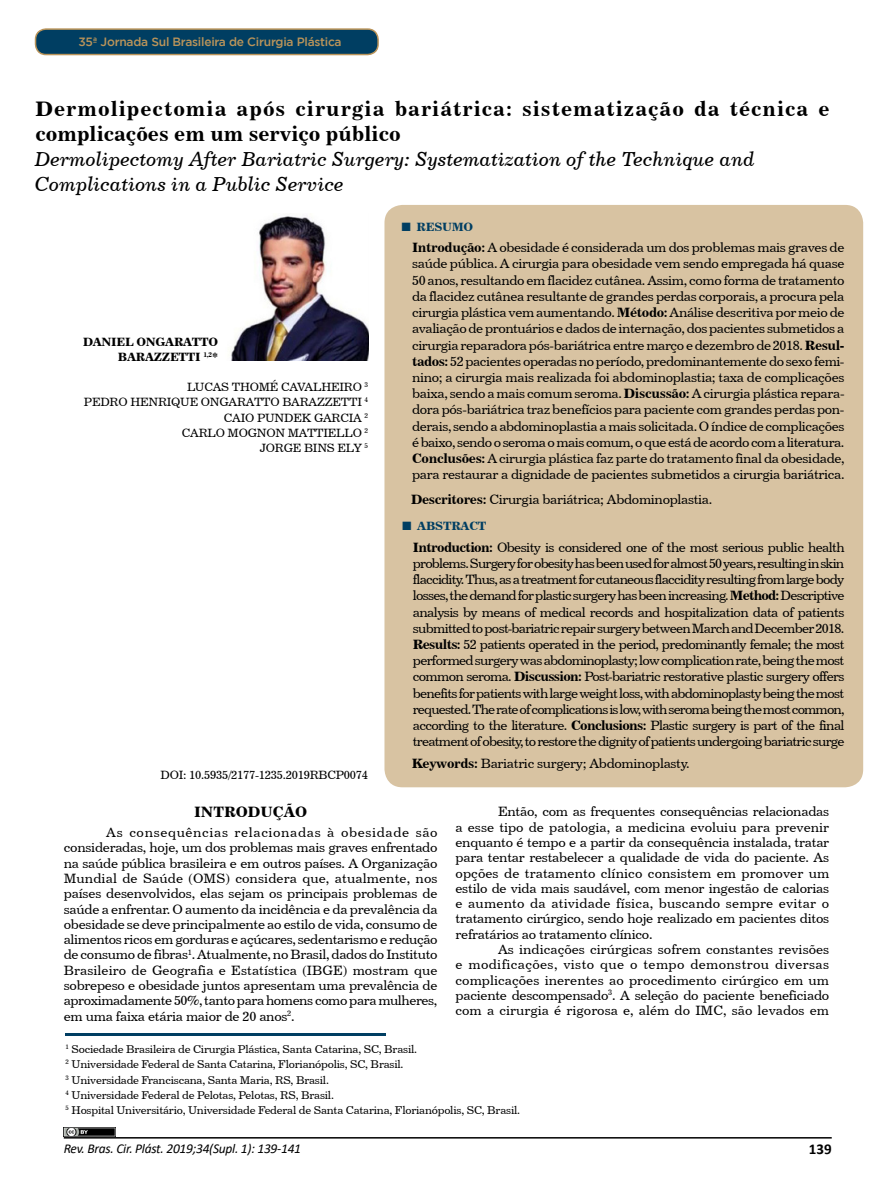
<style>
.page{position:relative;width:893px;height:1191px;background:#fff}
.page>*{position:absolute;margin:0;border:0;box-sizing:border-box;transform-origin:0 0}
.t1{font:21px/25.2px "Century 731 BT Bold A";letter-spacing:.05em;color:#000}
.t2{font:20.25px/24.3px "Century 731 BT Italic A";color:#000}
.t3{font:15px "Century 731 BT Bold A";color:#000}
.t4{font:700 15px "Calibri";color:#000}
.t5{font:13.5px/16.2px "Century 731 BT Roman A";letter-spacing:-.025em;color:#000;text-align:justify}
.t6{font:italic 13.5px "Calibri";letter-spacing:-.02em;color:#000}
.t7{font:12px/15.3px "Century 731 BT Roman A";letter-spacing:-.02em;color:#000;text-align:right}
.t8{font:500 12px "Gotham";letter-spacing:-.02em;color:#ba945a}
.t9{font:12px/15.3px "Century 731 BT Bold A";letter-spacing:-.02em;color:#000;text-align:right}
.t10{font:12px "Century 731 BT Bold A";letter-spacing:-.02em;color:#003e62}
.t11{font:11.25px/15.3px "Century 731 BT Roman A";letter-spacing:-.02em;color:#000}
.s1{font-family:"Times New Roman";font-weight:700;font-size:18px}
.s2{font-family:"Century 731 BT Bold A"}
</style>
<div class="page">
<hr style="left:64px;top:1137px;width:768px;height:1px;background:#000">
<div style="left:384px;top:205px;width:479px;height:582px;background:#d8c3a2;border-radius:18px"></div>
<hr style="left:66px;top:1033px;width:320px;height:3px;background:#003e62">
<div style="left:36px;top:29px;width:342px;height:26px;background:#003e62;border-radius:10px"></div>
<div style="left:35px;top:28px;width:344px;height:27px;border:2px solid #ba945a;border-radius:10px"></div>
<img style="left:230px;top:216px;width:138px;height:144px">
<img style="left:64px;top:1127px;width:51px;height:9px">
<p class="t8" style="left:78px;top:35px;width:265px">35ª Jornada Sul Brasileira de Cirurgia Plástica</p>
<h1 class="t1" style="left:35px;top:95px;width:796px">Dermolipectomia após cirurgia bariátrica: sistematização da técnica e complicações em um serviço público</h1>
<h2 class="t2" style="left:35px;top:147px;width:722px">Dermolipectomy After Bariatric Surgery: Systematization of the Technique and<br>Complications in a Public Service</h2>
<p class="t9" style="left:83px;top:334px;width:136px">DANIEL ONGARATTO<br>BARAZZETTI <sup>1,2</sup>*</p>
<p class="t7" style="left:84px;top:379px;width:286px">LUCAS THOMÉ CAVALHEIRO <sup>3<br></sup>PEDRO HENRIQUE ONGARATTO BARAZZETTI <sup>4<br></sup>CAIO PUNDEK GARCIA <sup>2<br></sup>CARLO MOGNON MATTIELLO <sup>2<br></sup>JORGE BINS ELY <sup>5</sup></p>
<p class="t7" style="left:161px;top:766px;width:209px">DOI: 10.5935/2177-1235.2019RBCP0074</p>
<p class="t10" style="left:401px;top:219px;width:74px"><span class="s1">■</span> RESUMO</p>
<p class="t5" style="left:412px;top:239px;width:434px"><span class="s2">Introdução:</span> A obesidade é considerada um dos problemas mais graves de saúde pública. A cirurgia para obesidade vem sendo empregada há quase 50 anos, resultando em flacidez cutânea. Assim, como forma de tratamento da flacidez cutânea resultante de grandes perdas corporais, a procura pela cirurgia plástica vem aumentando. <span class="s2">Método:</span> Análise descritiva por meio de avaliação de prontuários e dados de internação, dos pacientes submetidos a cirurgia reparadora pós-bariátrica entre março e dezembro de 2018. <span class="s2">Resul&shy;tados:</span> 52 pacientes operadas no período, predominantemente do sexo femi&shy;nino; a cirurgia mais realizada foi abdominoplastia; taxa de complicações baixa, sendo a mais comum seroma. <span class="s2">Discussão:</span> A cirurgia plástica repara&shy;dora pós-bariátrica traz benefícios para paciente com grandes perdas pon&shy;derais, sendo a abdominoplastia a mais solicitada. O índice de complicações é baixo, sendo o seroma o mais comum, o que está de acordo com a literatura.<br><span class="s2">Conclusões:</span> A cirurgia plástica faz parte do tratamento final da obesidade, para restaurar a dignidade de pacientes submetidos a cirurgia bariátrica.</p>
<p class="t5" style="left:411px;top:491px;width:303px"><span class="s2">Descritores:</span> Cirurgia bariátrica; Abdominoplastia.</p>
<p class="t10" style="left:402px;top:518px;width:86px"><span class="s1">■</span> ABSTRACT</p>
<p class="t5" style="left:413px;top:539px;width:433px"><span class="s2">Introduction:</span> Obesity is considered one of the most serious public health problems. Surgery for obesity has been used for almost 50 years, resulting in skin flaccidity. Thus, as a treatment for cutaneous flaccidity resulting from large body losses, the demand for plastic surgery has been increasing. <span class="s2">Method:</span> Descriptive analysis by means of medical records and hospitalization data of patients submitted to post-bariatric repair surgery between March and December 2018.<br><span class="s2">Results:</span> 52 patients operated in the period, predominantly female; the most performed surgery was abdominoplasty; low complication rate, being the most common seroma. <span class="s2">Discussion:</span> Post-bariatric restorative plastic surgery offers benefits for patients with large weight loss, with abdominoplasty being the most requested. The rate of complications is low, with seroma being the most common, according to the literature. <span class="s2">Conclusions:</span> Plastic surgery is part of the final treatment of obesity, to restore the dignity of patients undergoing bariatric surge</p>
<p class="t5" style="left:412px;top:754px;width:279px"><span class="s2">Keywords:</span> Bariatric surgery; Abdominoplasty.</p>
<p class="t3" style="left:194px;top:803px;width:115px">INTRODUÇÃO</p>
<p class="t5" style="left:64px;top:824px;width:375px;line-height:15.3px;text-indent:43px">As consequências relacionadas à obesidade são consideradas, hoje, um dos problemas mais graves enfrentado na saúde pública brasileira e em outros países. A Organização Mundial de Saúde (OMS) considera que, atualmente, nos países desenvolvidos, elas sejam os principais problemas de saúde a enfrentar. O aumento da incidência e da prevalência da obesidade se deve principalmente ao estilo de vida, consumo de alimentos ricos em gorduras e açúcares, sedentarismo e redução de consumo de fibras<sup>1</sup>. Atualmente, no Brasil, dados do Instituto Brasileiro de Geografia e Estatística (IBGE) mostram que sobrepeso e obesidade juntos apresentam uma prevalência de aproximadamente 50%, tanto para homens como para mulheres, em uma faixa etária maior de 20 anos<sup>2</sup>.</p>
<p class="t5" style="left:456px;top:803px;width:375px;line-height:15.3px;text-indent:43px">Então, com as frequentes consequências relacionadas a esse tipo de patologia, a medicina evoluiu para prevenir enquanto é tempo e a partir da consequência instalada, tratar para tentar restabelecer a qualidade de vida do paciente. As opções de tratamento clínico consistem em promover um estilo de vida mais saudável, com menor ingestão de calorias e aumento da atividade física, buscando sempre evitar o tratamento cirúrgico, sendo hoje realizado em pacientes ditos refratários ao tratamento clínico.</p>
<p class="t5" style="left:456px;top:941px;width:375px;line-height:15.3px;text-indent:43px">As indicações cirúrgicas sofrem constantes revisões e modificações, visto que o tempo demonstrou diversas complicações inerentes ao procedimento cirúrgico em um paciente descompensado<sup>3</sup>. A seleção do paciente beneficiado com a cirurgia é rigorosa e, além do IMC, são levados em</p>
<p class="t11" style="left:66px;top:1041px;width:456px"><sup>1</sup> Sociedade Brasileira de Cirurgia Plástica, Santa Catarina, SC, Brasil.<br><sup>2</sup> Universidade Federal de Santa Catarina, Florianópolis, SC, Brasil.<br><sup>3</sup> Universidade Franciscana, Santa Maria, RS, Brasil.<br><sup>4</sup> Universidade Federal de Pelotas, Pelotas, RS, Brasil.<br><sup>5</sup> Hospital Universitário, Universidade Federal de Santa Catarina, Florianópolis, SC, Brasil.</p>
<p class="t6" style="left:64px;top:1138px;width:239px">Rev. Bras. Cir. Plást. 2019;34(Supl. 1): 139-141</p>
<p class="t4" style="left:809px;top:1138px;width:24px">139</p>
</div>
